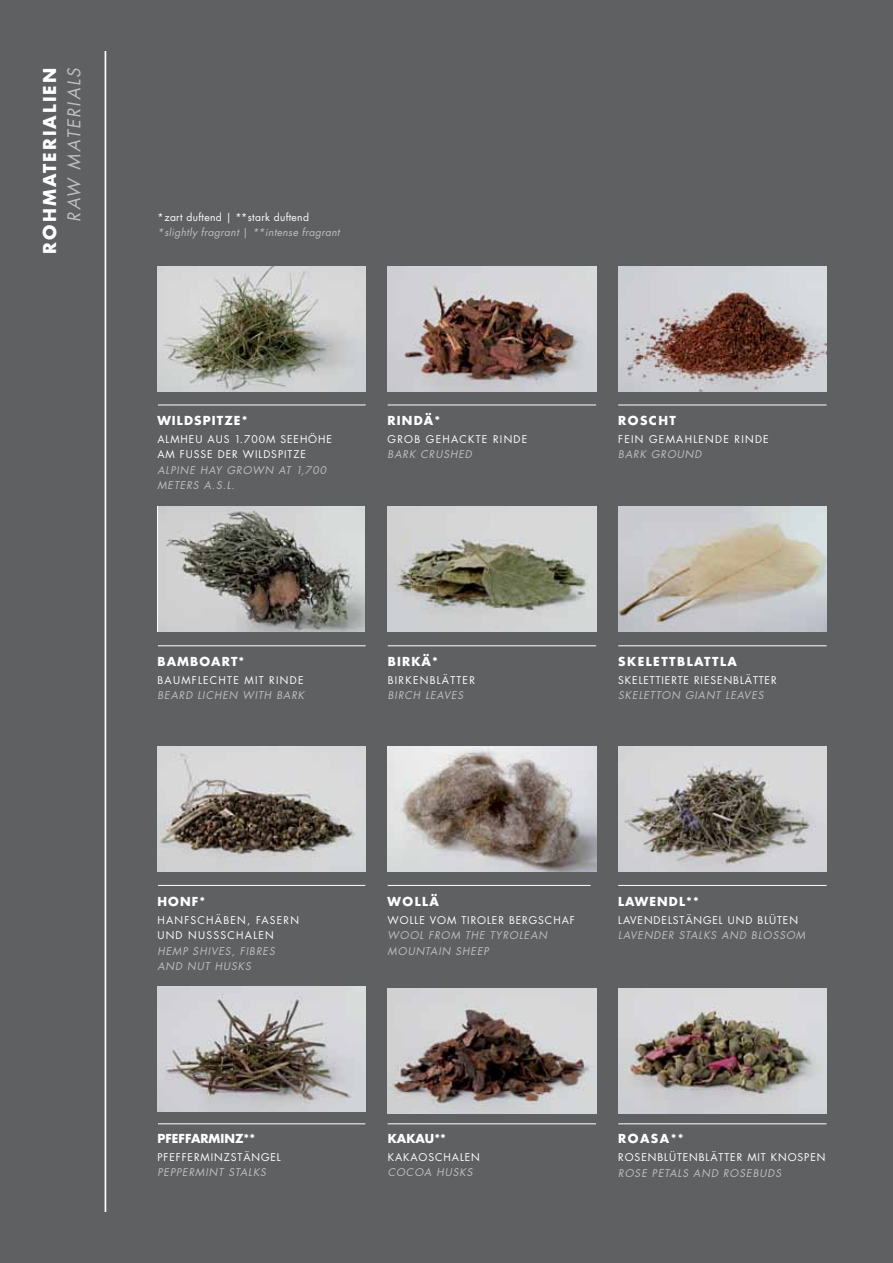
<style>
.page{position:relative;width:893px;height:1263px;background:#5f6062}
.page>*{position:absolute;margin:0;border:0;box-sizing:border-box;transform-origin:0 0}
.t1{font:700 17.25px "Futura";letter-spacing:.12em;color:#fff}
.t2{font:italic 17.25px "Futura";letter-spacing:.115em;color:#bfbfc0}
.t3{font:700 12.15px "Futura";letter-spacing:.09em;color:#fff}
.t4{font:700 12.15px "Futura";letter-spacing:.12em;color:#fff}
.t5{font:700 12.15px "Futura";color:#fff}
.t6{font:italic 10.35px/15.5px "Futura";letter-spacing:.09em;color:#bfbfc0}
.t7{font:10.35px/15.5px "Futura";letter-spacing:.09em;color:#fff}
.t8{font:10.35px/15.6px "Futura";letter-spacing:.12em;color:#fff}
.s1{font-style:normal;color:#fff}
.s2{font-style:normal}
</style>
<div class="page">
<hr style="left:618px;top:404px;width:208px;height:1px;background:#fff">
<hr style="left:388px;top:404px;width:208px;height:1px;background:#fff">
<hr style="left:158px;top:404px;width:208px;height:1px;background:#fff">
<hr style="left:618px;top:645px;width:208px;height:1px;background:#fff">
<hr style="left:388px;top:645px;width:208px;height:1px;background:#fff">
<hr style="left:158px;top:645px;width:208px;height:1px;background:#fff">
<hr style="left:618px;top:885px;width:208px;height:1px;background:#fff">
<hr style="left:388px;top:885px;width:203px;height:1px;background:#fff">
<hr style="left:158px;top:885px;width:207px;height:1px;background:#fff">
<hr style="left:618px;top:1123px;width:208px;height:1px;background:#fff">
<hr style="left:388px;top:1123px;width:208px;height:1px;background:#fff">
<hr style="left:158px;top:1123px;width:207px;height:1px;background:#fff">
<img style="left:157px;top:266px;width:209px;height:126px">
<img style="left:158px;top:506px;width:207px;height:126px">
<img style="left:157px;top:746px;width:208px;height:126px">
<img style="left:157px;top:986px;width:208px;height:126px">
<img style="left:388px;top:266px;width:208px;height:126px">
<img style="left:388px;top:506px;width:208px;height:126px">
<img style="left:388px;top:746px;width:208px;height:126px">
<img style="left:388px;top:988px;width:208px;height:126px">
<img style="left:618px;top:266px;width:208px;height:126px">
<img style="left:618px;top:506px;width:208px;height:126px">
<img style="left:618px;top:746px;width:208px;height:126px">
<img style="left:618px;top:988px;width:208px;height:126px">
<hr style="left:105px;top:51px;width:1px;height:1161px;background:#fff">
<h1 class="t1" style="left:38px;top:254px;width:187px;rotate:-90deg">ROHMATERIALIEN</h1>
<h1 class="t2" style="left:63px;top:222px;width:156px;rotate:-90deg">RAW MATERIALS</h1>
<p class="t6" style="left:158px;top:209px;width:184px"><span class="s1">*ZART DUFTEND | **STARK DUFTEND </span>*SLIGHTLY FRAGRANT <span class="s2">|</span> **INTENSE FRAGRANT</p>
<p class="t3" style="left:157px;top:412px;width:92px">WILDSPITZE*</p>
<p class="t7" style="left:157px;top:431px;width:176px">ALMHEU AUS 1.700M SEEHÖHE<br>AM FUSSE DER WILDSPITZE</p>
<p class="t6" style="left:157px;top:462px;width:170px">ALPINE HAY GROWN AT 1,700<br>METERS A.S.L.</p>
<p class="t3" style="left:388px;top:412px;width:54px">RINDÄ*</p>
<p class="t8" style="left:388px;top:431px;width:141px">GROB GEHACKTE RINDE</p>
<p class="t6" style="left:388px;top:447px;width:86px">BARK CRUSHED</p>
<p class="t3" style="left:157px;top:653px;width:88px">BAMBOART*</p>
<p class="t8" style="left:157px;top:672px;width:148px">BAUMF LECHTE MIT RINDE</p>
<p class="t6" style="left:157px;top:688px;width:148px">BEARD LICHEN WITH BARK</p>
<p class="t3" style="left:388px;top:653px;width:52px">BIRKÄ*</p>
<p class="t8" style="left:388px;top:672px;width:89px">BIRKENBLÄTTER</p>
<p class="t6" style="left:388px;top:688px;width:77px">BIRCH LEAVES</p>
<p class="t3" style="left:618px;top:412px;width:59px">ROSCHT</p>
<p class="t8" style="left:618px;top:431px;width:152px">FEIN GEMAHLENDE RINDE</p>
<p class="t6" style="left:618px;top:447px;width:85px">BARK GROUND</p>
<p class="t4" style="left:618px;top:653px;width:120px">SKELETTBLATTLA</p>
<p class="t7" style="left:618px;top:672px;width:160px">SKELETTIERTE RIESENBLÄTTER</p>
<p class="t6" style="left:618px;top:688px;width:147px">SKELETTON GIANT LEAVES</p>
<p class="t3" style="left:157px;top:893px;width:49px">HONF*</p>
<p class="t8" style="left:157px;top:912px;width:143px">HANFSCHÄBEN, FASERN<br>UND N USSSCHALEN</p>
<p class="t6" style="left:157px;top:943px;width:119px">HEMP SHIVES, FIBRES<br>AND NUT HUSKS</p>
<p class="t5" style="left:157px;top:1130px;width:99px">PFEFFARMINZ**</p>
<p class="t7" style="left:157px;top:1149px;width:125px">PFEFFERMINZSTÄNGEL</p>
<p class="t6" style="left:157px;top:1165px;width:110px">PEPPERMINT STALKS</p>
<p class="t3" style="left:388px;top:893px;width:53px">WOLLÄ</p>
<p class="t7" style="left:388px;top:912px;width:182px">WOLLE VOM TIROLER BERGSCHAF</p>
<p class="t6" style="left:388px;top:928px;width:161px">WOOL FROM THE TYROLEAN<br>MOUNTAIN SHEEP</p>
<p class="t3" style="left:618px;top:893px;width:82px">LAWENDL**</p>
<p class="t7" style="left:618px;top:912px;width:181px">LAVENDELSTÄNGEL UND BLÜTEN</p>
<p class="t6" style="left:618px;top:928px;width:189px">LAVENDER STALKS AND BLOSSOM</p>
<p class="t3" style="left:388px;top:1130px;width:60px">KAKAU**</p>
<p class="t7" style="left:388px;top:1149px;width:94px">KAKAOSCHALEN</p>
<p class="t6" style="left:388px;top:1165px;width:86px">COCOA H USKS</p>
<p class="t3" style="left:618px;top:1130px;width:67px">ROASA**</p>
<p class="t7" style="left:618px;top:1150px;width:209px">ROSENBLÜTENBLÄTTER MIT KNOSPEN</p>
<p class="t6" style="left:618px;top:1165px;width:165px">ROSE PETALS AND ROSEBUDS</p>
</div>
